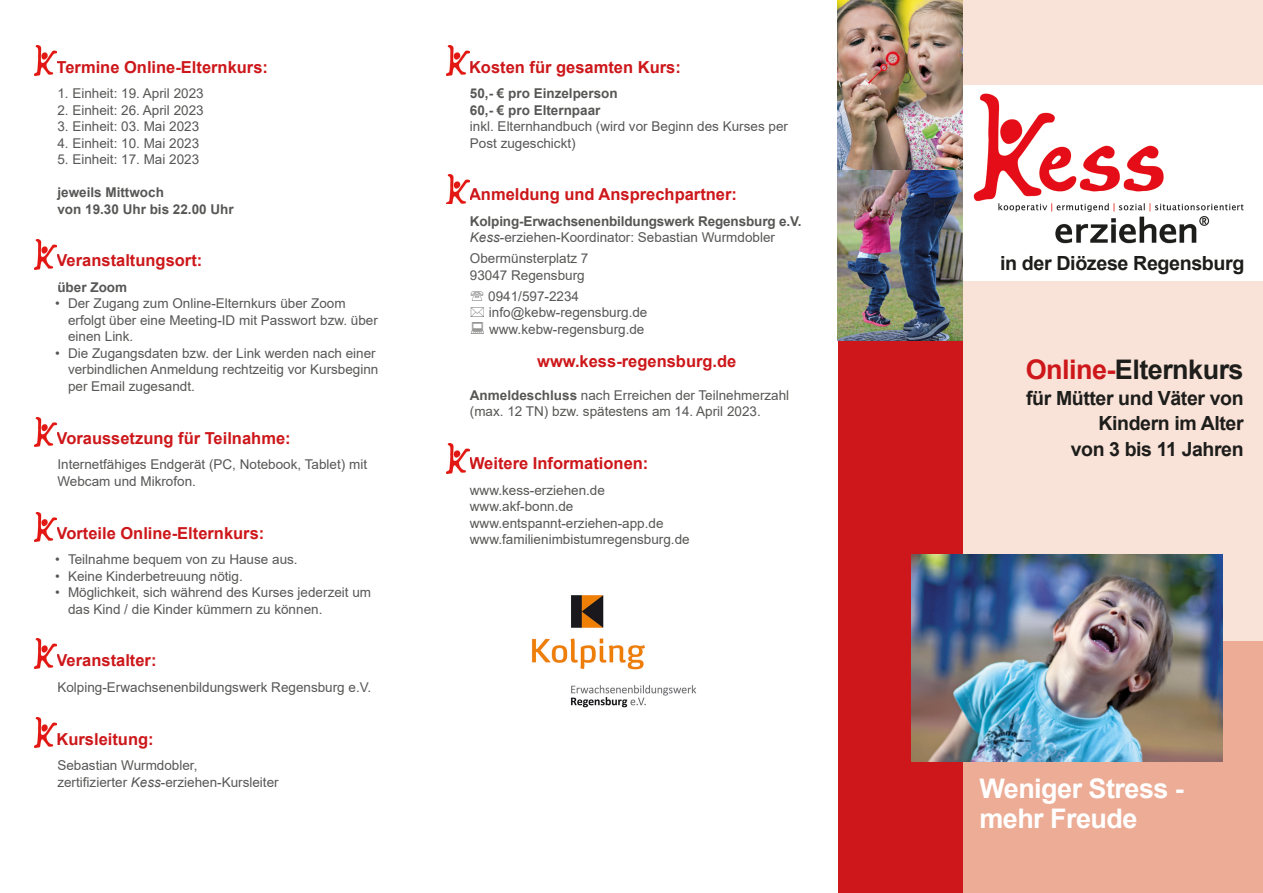
<style>
.page{position:relative;width:1263px;height:893px;background:#fff}
.page>*{position:absolute;margin:0;border:0;box-sizing:border-box;transform-origin:0 0}
.t1{font:700 27px/30px "Arial";letter-spacing:-.02em;color:#fff}
.t2{font:700 27px "Arial";letter-spacing:-.02em;color:#1d1d1b}
.t3{font:700 19.5px/25.5px "Arial";letter-spacing:-.02em;color:#1d1d1b;text-align:right}
.t4{font:700 16.5px "Arial";color:#cd171a}
.t5{font:13.5px/16.5px "Arial";color:#575756}
.t6{font:700 13.5px/16.5px "Arial";color:#575756}
.s1{font-style:italic}
.s2{font-weight:400;font-style:italic}
.s3{font-weight:400}
.s4{font-weight:700}
.s5{color:#cd171a}
</style>
<div class="page">
<div style="left:962px;top:627px;width:301px;height:266px;background:#ecac95"></div>
<div style="left:962px;top:0;width:301px;height:640px;background:#f9e2d7"></div>
<div style="left:838px;top:336px;width:124px;height:557px;background:#cd171a"></div>
<div style="left:948px;top:85px;width:315px;height:196px;background:#fff"></div>
<img style="left:973px;top:93px;width:271px;height:151px">
<img style="left:838px;top:0;width:125px;height:170px">
<img style="left:838px;top:170px;width:125px;height:170px">
<img style="left:911px;top:554px;width:311px;height:208px">
<img style="left:34px;top:46px;width:23px;height:29px">
<img style="left:34px;top:639px;width:23px;height:29px">
<img style="left:446px;top:174px;width:23px;height:30px">
<img style="left:446px;top:444px;width:23px;height:29px">
<img style="left:446px;top:46px;width:23px;height:29px">
<img style="left:531px;top:595px;width:165px;height:113px">
<img style="left:34px;top:718px;width:23px;height:30px">
<img style="left:34px;top:512px;width:23px;height:30px">
<img style="left:34px;top:417px;width:23px;height:30px">
<img style="left:34px;top:240px;width:23px;height:29px">
<p class="t4" style="left:57px;top:55px;width:213px">Termine Online-Elternkurs:</p>
<p class="t5" style="left:57px;top:85px;width:148px">1. Einheit: 19. April 2023</p>
<p class="t5" style="left:57px;top:102px;width:148px">2. Einheit: 26. April 2023</p>
<p class="t5" style="left:57px;top:118px;width:143px">3. Einheit: 03. Mai 2023</p>
<p class="t5" style="left:57px;top:135px;width:143px">4. Einheit: 10. Mai 2023</p>
<p class="t5" style="left:57px;top:151px;width:143px">5. Einheit: 17. Mai 2023</p>
<p class="t6" style="left:57px;top:184px;width:178px">jeweils Mittwoch<br>von 19.30 Uhr bis 22.00 Uhr</p>
<p class="t4" style="left:57px;top:249px;width:147px">Veranstaltungsort:</p>
<p class="t6" style="left:57px;top:279px;width:71px">über Zoom</p>
<p class="t5" style="left:68px;top:295px;width:311px;text-indent:-13px">• Der Zugang zum Online-Elternkurs über Zoom erfolgt über eine Meeting-ID mit Passwort bzw. über einen Link.</p>
<p class="t5" style="left:68px;top:345px;width:312px;text-indent:-13px">• Die Zugangsdaten bzw. der Link werden nach einer verbindlichen Anmeldung rechtzeitig vor Kursbeginn per Email zugesandt.</p>
<p class="t4" style="left:57px;top:426px;width:236px">Voraussetzung für Teilnahme:</p>
<p class="t5" style="left:57px;top:456px;width:311px">Internetfähiges Endgerät (PC, Notebook, Tablet) mit<br>Webcam und Mikrofon.</p>
<p class="t4" style="left:57px;top:521px;width:209px">Vorteile Online-Elternkurs:</p>
<p class="t5" style="left:55px;top:551px;width:244px">• Teilnahme bequem von zu Hause aus.</p>
<p class="t5" style="left:55px;top:567px;width:189px">• Keine Kinderbetreuung nötig.</p>
<p class="t5" style="left:68px;top:584px;width:305px;text-indent:-13px">• Möglichkeit, sich während des Kurses jederzeit um das Kind / die Kinder kümmern zu können.</p>
<p class="t4" style="left:57px;top:649px;width:101px">Veranstalter:</p>
<p class="t5" style="left:57px;top:679px;width:315px">Kolping-Erwachsenenbildungswerk Regensburg e.V.</p>
<p class="t4" style="left:57px;top:727px;width:99px">Kursleitung:</p>
<p class="t5" style="left:57px;top:757px;width:223px">Sebastian Wurmdobler,<br>zertifizierter <span class="s1">Kess</span>-erziehen-Kursleiter</p>
<p class="t4" style="left:469px;top:55px;width:213px">Kosten für gesamten Kurs:</p>
<p class="t6" style="left:470px;top:85px;width:149px">50,- € pro Einzelperson<br>60,- € pro Elternpaar</p>
<p class="t5" style="left:470px;top:118px;width:320px">inkl. Elternhandbuch (wird vor Beginn des Kurses per<br>Post zugeschickt)</p>
<p class="t4" style="left:469px;top:183px;width:269px">Anmeldung und Ansprechpartner:</p>
<p class="t6" style="left:470px;top:213px;width:333px">Kolping-Erwachsenenbildungswerk Regensburg e.V.<br><span class="s2">Kess</span><span class="s3">-erziehen-Koordinator: Sebastian Wurmdobler</span></p>
<p class="t5" style="left:470px;top:250px;width:120px">Obermünsterplatz 7<br>93047 Regensburg</p>
<p class="t5" style="left:488px;top:288px;width:161px">0941/597-2234 info@kebw-regensburg.de www.kebw-regensburg.de</p>
<p class="t4" style="left:537px;top:349px;width:201px">www.kess-regensburg.de</p>
<p class="t5" style="left:470px;top:387px;width:321px"><span class="s4">Anmeldeschluss</span> nach Erreichen der Teilnehmerzahl (max. 12 TN) bzw. spätestens am 14. April 2023.</p>
<p class="t4" style="left:469px;top:452px;width:181px">Weitere Informationen:</p>
<p class="t5" style="left:470px;top:482px;width:221px">www.kess-erziehen.de www.akf-bonn.de www.entspannt-erziehen-app.de www.familienimbistumregensburg.de</p>
<h2 class="t3" style="left:1000px;top:251px;width:246px">in der Diözese Regensburg</h2>
<h1 class="t2" style="left:1026px;top:351px;width:219px"><span class="s5">Online-</span>Elternkurs</h1>
<h2 class="t3" style="left:1026px;top:385px;width:219px">für Mütter und Väter von<br>Kindern im Alter<br>von 3 bis 11 Jahren</h2>
<h1 class="t1" style="left:979px;top:774px;width:206px">Weniger Stress - mehr Freude</h1>
</div>
